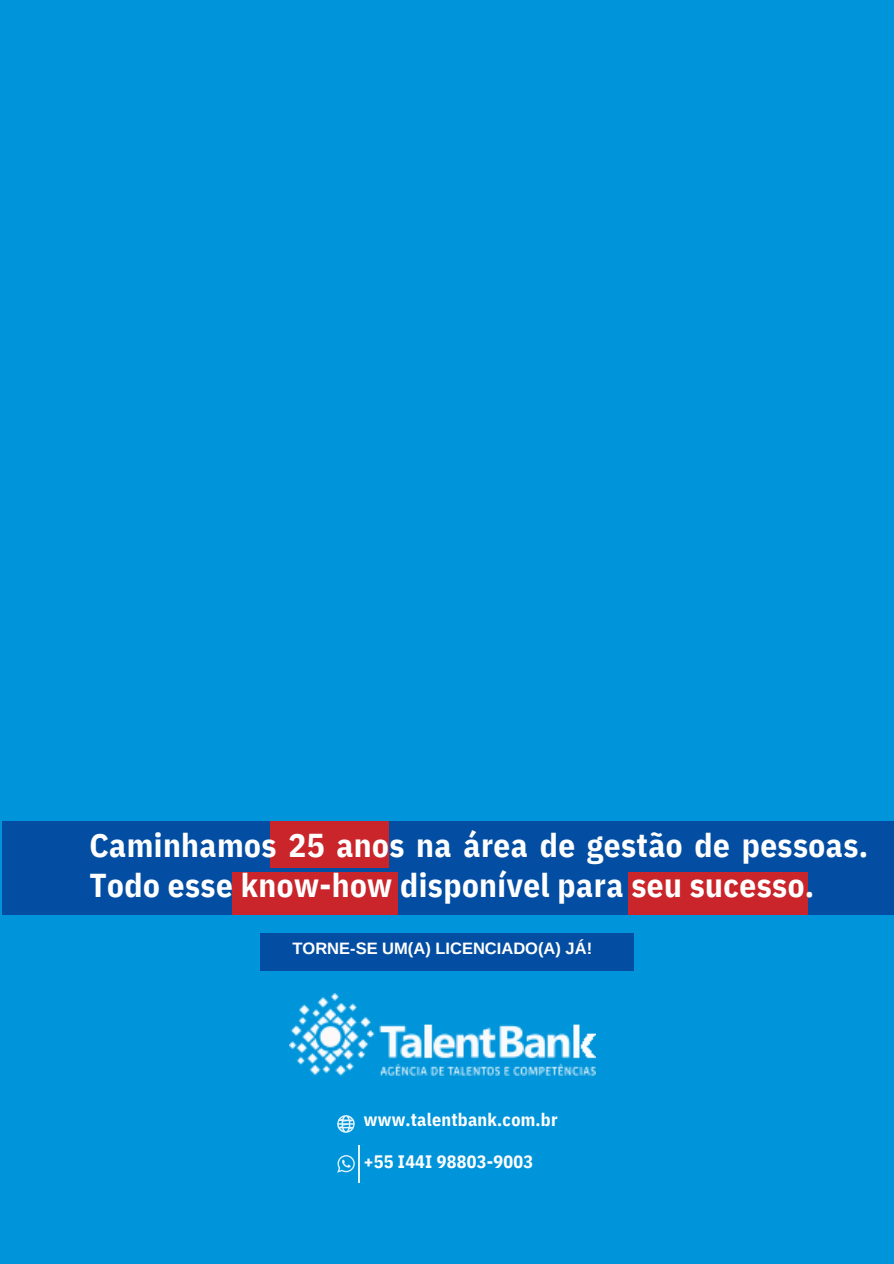
<style>
.page{position:relative;width:894px;height:1264px;background:#fff}
.page>*{position:absolute;margin:0;border:0;box-sizing:border-box;transform-origin:0 0}
.t1{font:700 33px/39.3px "IBM Plex Sans Cond";letter-spacing:.015em;color:#fff}
.t2{font:700 18px "IBM Plex Sans Cond";letter-spacing:.015em;color:#fff}
.t3{font:700 16.5px "Arimo";color:#fff}
</style>
<div class="page">
<div style="left:0;top:0;width:893px;height:887px;background:#0095da"></div>
<div style="left:0;top:876px;width:893px;height:387px;background:#0095da"></div>
<img style="left:289px;top:993px;width:306px;height:82px">
<svg style="left:337px;top:1155px;width:18px;height:17px"></svg>
<hr style="left:358px;top:1144px;width:1px;height:38px;background:#e1f4fd">
<svg style="left:337px;top:1115px;width:17px;height:17px"></svg>
<div style="left:260px;top:932px;width:373px;height:38px;background:#034ea2"></div>
<div style="left:3px;top:821px;width:890px;height:93px;background:#034ea2"></div>
<div style="left:270px;top:821px;width:119px;height:46px;background:#c9252b"></div>
<div style="left:233px;top:873px;width:164px;height:41px;background:#c9252b"></div>
<div style="left:628px;top:873px;width:179px;height:41px;background:#c9252b"></div>
<p class="t1" style="left:89px;top:825px;width:780px">Caminhamos 25 anos na área de gestão de pessoas.<br>Todo esse know-how disponível para seu sucesso.</p>
<p class="t3" style="left:292px;top:939px;width:301px">TORNE-SE UM(A) LICENCIADO(A) JÁ!</p>
<p class="t2" style="left:364px;top:1107px;width:195px">www.talentbank.com.br</p>
<p class="t2" style="left:364px;top:1149px;width:171px">+55 I44I 98803-9003</p>
</div>
